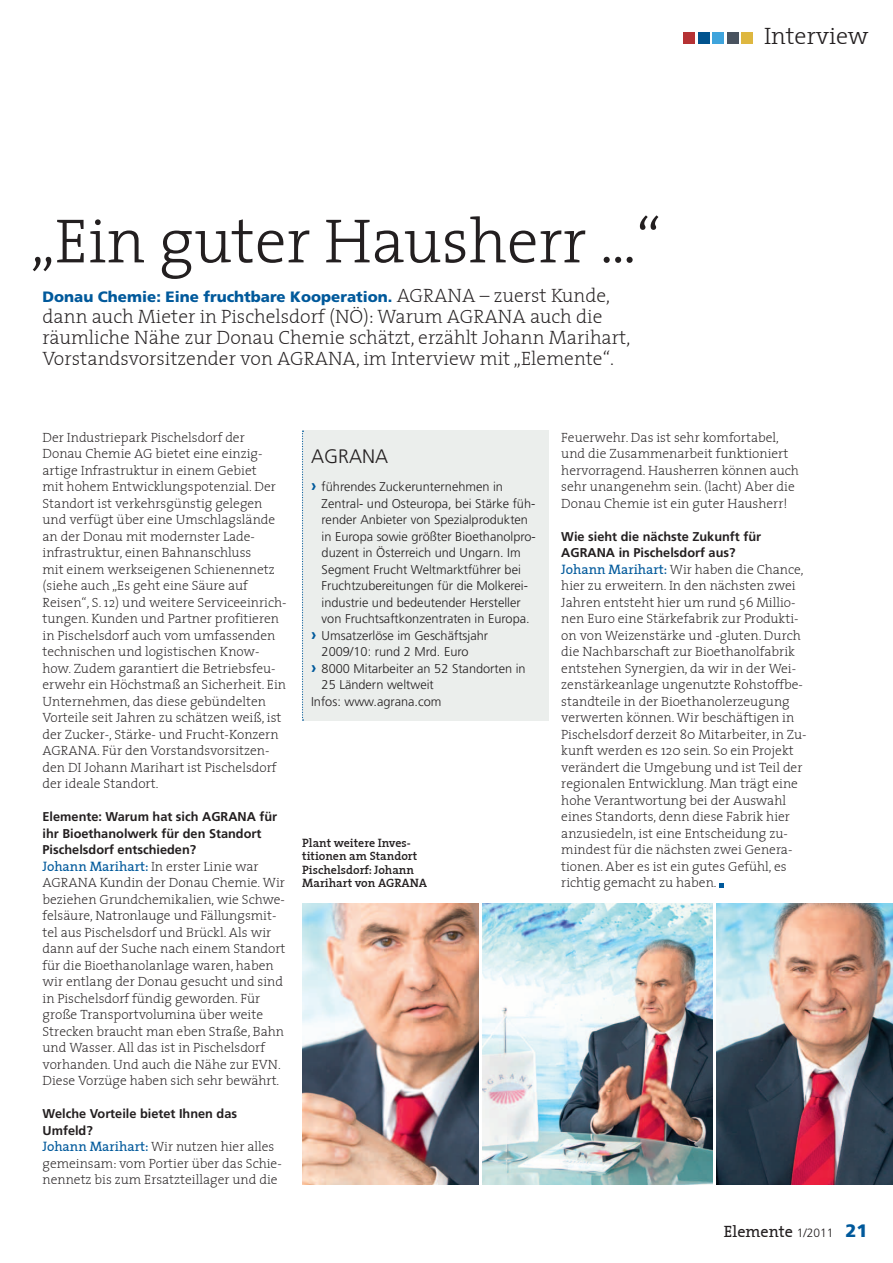
<style>
.page{position:relative;width:893px;height:1263px;background:#fff}
.page>*{position:absolute;margin:0;border:0;box-sizing:border-box;transform-origin:0 0}
.t1{font:63px "The Serif Light Plain";color:#231f20}
.t2{font:24px "The Serif Light Plain";color:#231f20}
.t3{font:19.5px/21px "The Serif Extra Light Plain";color:#231f20}
.t4{font:300 19.5px "Frutiger";color:#231f20}
.t5{font:16.2px "The Serif Plain";color:#231f20}
.t6{font:900 15px "Frutiger";color:#00599b}
.t7{font:13.5px/16.5px "The Serif Extra Light Plain";color:#231f20}
.t8{font:300 12.75px "Frutiger";color:#231f20}
.t9{font:700 12.75px/16.5px "Frutiger";color:#231f20}
.t10{font:12px/13.5px "The Serif Semi Bold Plain";color:#231f20}
.s1{font-family:"The Serif Extra Light Plain";font-weight:400;font-size:19.5px;color:#231f20}
.s2{font-family:"The Serif Plain";color:#00599b}
.s3{font-weight:700;font-size:16.5px;color:#00599b}
.s4{font-family:"Frutiger";font-weight:300;font-size:12px}
.s5{font-family:"Frutiger";font-weight:900;font-size:18px;color:#00599b}
</style>
<div class="page">
<div style="left:684px;top:32px;width:11px;height:12px;background:#b53234"></div>
<div style="left:698px;top:32px;width:12px;height:12px;background:#01538e"></div>
<div style="left:713px;top:32px;width:11px;height:12px;background:#3fa4dc"></div>
<div style="left:727px;top:32px;width:11px;height:12px;background:#49535f"></div>
<div style="left:741px;top:32px;width:12px;height:12px;background:#deb740"></div>
<img style="left:483px;top:904px;width:230px;height:280px">
<img style="left:302px;top:904px;width:177px;height:280px">
<img style="left:717px;top:904px;width:176px;height:280px">
<div style="left:302px;top:431px;width:247px;height:290px;background:#ebeeec"></div>
<svg style="left:302px;top:431px;width:1px;height:290px"></svg>
<svg style="left:719px;top:883px;width:5px;height:4px"></svg>
<h1 class="t1" style="left:30px;top:189px;width:633px">„Ein guter Hausherr ...“</h1>
<p class="t6" style="left:43px;top:288px;width:569px">Donau Chemie: Eine fruchtbare Kooperation. <span class="s1">AGRANA – zuerst Kunde,</span></p>
<h3 class="t3" style="left:43px;top:306px;width:589px">dann auch Mieter in Pischelsdorf (NÖ): Warum AGRANA auch die räumliche Nähe zur Donau Chemie schätzt, erzählt Johann Marihart,<br>Vorstandsvorsitzender von AGRANA, im Interview mit „Elemente“.</h3>
<h2 class="t2" style="left:764px;top:16px;width:106px">Interview</h2>
<p class="t7" style="left:43px;top:428px;width:245px">Der Industriepark Pischelsdorf der Donau Chemie AG bietet eine einzig&shy;artige Infrastruktur in einem Gebiet<br>mit hohem Entwicklungspotenzial. Der Standort ist verkehrsgünstig gelegen und verfügt über eine Umschlagslände an der Donau mit modernster Lade&shy;infrastruktur, einen Bahnanschluss<br>mit einem werkseigenen Schienennetz (siehe auch „Es geht eine Säure auf Reisen“, S. 12) und weitere Serviceeinrich&shy;tungen. Kunden und Partner profitieren in Pischelsdorf auch vom umfassenden technischen und logistischen Know&shy;how. Zudem garantiert die Betriebsfeu&shy;erwehr ein Höchstmaß an Sicherheit. Ein Unternehmen, das diese gebündelten Vorteile seit Jahren zu schätzen weiß, ist der Zucker-, Stärke- und Frucht-Konzern AGRANA. Für den Vorstandsvorsitzen&shy;den DI Johann Marihart ist Pischelsdorf der ideale Standort.</p>
<p class="t9" style="left:43px;top:809px;width:236px">Elemente: Warum hat sich AGRANA für ihr Bioethanolwerk für den Standort<br>Pischelsdorf entschieden?</p>
<p class="t7" style="left:43px;top:857px;width:245px"><span class="s2">Johann Marihart:</span> In erster Linie war AGRANA Kundin der Donau Chemie. Wir beziehen Grundchemikalien, wie Schwe&shy;felsäure, Natronlauge und Fällungsmit&shy;tel aus Pischelsdorf und Brückl. Als wir dann auf der Suche nach einem Standort für die Bioethanolanlage waren, haben wir entlang der Donau gesucht und sind in Pischelsdorf fündig geworden. Für große Transportvolumina über weite Strecken braucht man eben Straße, Bahn und Wasser. All das ist in Pischelsdorf vorhanden. Und auch die Nähe zur EVN.<br>Diese Vorzüge haben sich sehr bewährt.</p>
<p class="t9" style="left:43px;top:1106px;width:196px">Welche Vorteile bietet Ihnen das<br>Umfeld?</p>
<p class="t7" style="left:43px;top:1138px;width:241px"><span class="s2">Johann Marihart:</span> Wir nutzen hier alles gemeinsam: vom Portier über das Schie&shy;nennetz bis zum Ersatzteillager und die</p>
<h3 class="t4" style="left:311px;top:445px;width:78px">AGRANA</h3>
<p class="t8" style="left:311px;top:480px;width:193px"><span class="s3">›</span> führendes Zuckerunternehmen in</p>
<p class="t8" style="left:322px;top:496px;width:215px">Zentral- und Osteuropa, bei Stärke füh-</p>
<p class="t8" style="left:322px;top:513px;width:208px">render Anbieter von Spezialprodukten</p>
<p class="t8" style="left:322px;top:529px;width:216px">in Europa sowie größter Bioethanolpro-</p>
<p class="t8" style="left:322px;top:546px;width:201px">duzent in Österreich und Ungarn. Im</p>
<p class="t8" style="left:322px;top:562px;width:201px">Segment Frucht Weltmarktführer bei</p>
<p class="t8" style="left:322px;top:579px;width:208px">Fruchtzubereitungen für die Molkerei-</p>
<p class="t8" style="left:322px;top:595px;width:201px">industrie und bedeutender Hersteller</p>
<p class="t8" style="left:322px;top:612px;width:210px">von Fruchtsaftkonzentraten in Europa.</p>
<p class="t8" style="left:311px;top:628px;width:178px"><span class="s3">›</span> Umsatzerlöse im Geschäftsjahr</p>
<p class="t8" style="left:322px;top:645px;width:148px">2009/10: rund 2 Mrd. Euro</p>
<p class="t8" style="left:311px;top:661px;width:216px"><span class="s3">›</span> 8000 Mitarbeiter an 52 Standorten in</p>
<p class="t8" style="left:322px;top:678px;width:114px">25 Ländern weltweit</p>
<p class="t8" style="left:311px;top:694px;width:132px">Infos: www.agrana.com</p>
<p class="t10" style="left:302px;top:835px;width:126px">Plant weitere Inves&shy;titionen am Standort<br>Pischelsdorf: Johann<br>Marihart von AGRANA</p>
<p class="t7" style="left:561px;top:428px;width:239px">Feuerwehr. Das ist sehr komfortabel, und die Zusammenarbeit funktioniert hervorragend. Hausherren können auch sehr unangenehm sein. (lacht) Aber die Donau Chemie ist ein guter Hausherr!</p>
<p class="t9" style="left:561px;top:528px;width:201px">Wie sieht die nächste Zukunft für<br>AGRANA in Pischelsdorf aus?</p>
<p class="t7" style="left:561px;top:560px;width:247px"><span class="s2">Johann Marihart:</span> Wir haben die Chance, hier zu erweitern. In den nächsten zwei Jahren entsteht hier um rund 56 Millio&shy;nen Euro eine Stärkefabrik zur Produkti&shy;on von Weizenstärke und -gluten. Durch die Nachbarschaft zur Bioethanolfabrik entstehen Synergien, da wir in der Wei&shy;zenstärkeanlage ungenutzte Rohstoffbe&shy;standteile in der Bioethanolerzeugung verwerten können. Wir beschäftigen in Pischelsdorf derzeit 80 Mitarbeiter, in Zu&shy;kunft werden es 120 sein. So ein Projekt verändert die Umgebung und ist Teil der regionalen Entwicklung. Man trägt eine hohe Verantwortung bei der Auswahl eines Standorts, denn diese Fabrik hier anzusiedeln, ist eine Entscheidung zu&shy;mindest für die nächsten zwei Genera&shy;tionen. Aber es ist ein gutes Gefühl, es richtig gemacht zu haben.</p>
<p class="t5" style="left:724px;top:1218px;width:145px">Elemente <span class="s4">1/2011</span> <span class="s5">21</span></p>
</div>
